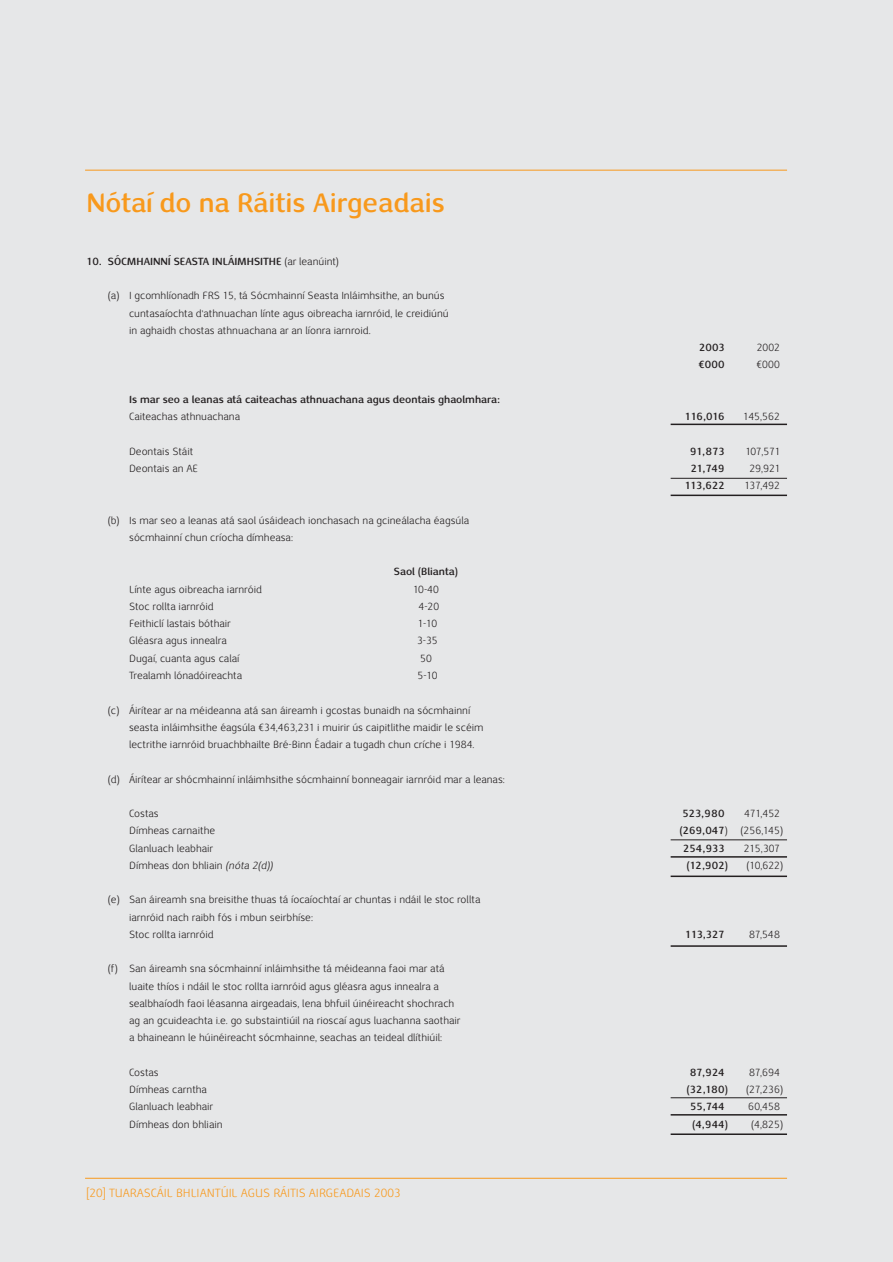
<style>
.page{position:relative;width:893px;height:1262px;background:#fff}
.page>*{position:absolute;margin:0;border:0;box-sizing:border-box;transform-origin:0 0}
.t1{font:700 27px "Nexus Sans";color:#f8991c}
.t2{font:12px "Nexus Sans";color:#f8991c}
.t3{font:10.5px/17.2px "Nexus Sans";color:#231f20}
.t4{font:700 10.5px "Nexus Sans";color:#231f20}
.s1{font-weight:400}
.s2{font-weight:700}
.s3{font-style:italic}
</style>
<div class="page">
<div style="left:0;top:0;width:892px;height:1261px;background:#e6e7e8"></div>
<hr style="left:85px;top:1177px;width:702px;height:1px;background:#f8991c">
<hr style="left:85px;top:170px;width:702px;height:1px;background:#f8991c">
<hr style="left:670px;top:494px;width:117px;height:2px;background:#231f20">
<hr style="left:670px;top:478px;width:117px;height:1px;background:#231f20">
<hr style="left:670px;top:856px;width:117px;height:1px;background:#231f20">
<hr style="left:670px;top:875px;width:117px;height:2px;background:#231f20">
<hr style="left:670px;top:945px;width:117px;height:1px;background:#231f20">
<hr style="left:670px;top:839px;width:117px;height:1px;background:#231f20">
<hr style="left:670px;top:1114px;width:117px;height:1px;background:#231f20">
<hr style="left:670px;top:1133px;width:117px;height:2px;background:#231f20">
<hr style="left:670px;top:1097px;width:117px;height:1px;background:#231f20">
<hr style="left:670px;top:423px;width:117px;height:2px;background:#231f20">
<h1 class="t1" style="left:87px;top:192px;width:360px">Nótaí do na Ráitis Airgeadais</h1>
<p class="t4" style="left:87px;top:257px;width:254px">10. SÓCMHAINNÍ SEASTA INLÁIMHSITHE <span class="s1">(ar leanúint)</span></p>
<p class="t3" style="left:129px;top:288px;width:321px;text-indent:-21px">(a) I gcomhlíonadh FRS 15, tá Sócmhainní Seasta Inláimhsithe, an bunús cuntasaíochta d'athnuachan línte agus oibreacha iarnróid, le creidiúnú in aghaidh chostas athnuachana ar an líonra iarnroid.</p>
<p class="t4" style="left:699px;top:343px;width:27px">2003</p>
<p class="t3" style="left:756px;top:340px;width:25px">2002</p>
<p class="t4" style="left:698px;top:361px;width:28px">€000</p>
<p class="t3" style="left:756px;top:357px;width:25px">€000</p>
<p class="t4" style="left:129px;top:395px;width:373px">Is mar seo a leanas atá caiteachas athnuachana agus deontais ghaolmhara:</p>
<p class="t3" style="left:129px;top:409px;width:112px">Caiteachas athnuachana</p>
<p class="t4" style="left:685px;top:412px;width:41px">116,016</p>
<p class="t3" style="left:743px;top:409px;width:38px">145,562</p>
<p class="t3" style="left:129px;top:443px;width:65px">Deontais Stáit</p>
<p class="t4" style="left:690px;top:447px;width:36px">91,873</p>
<p class="t3" style="left:745px;top:443px;width:36px">107,571</p>
<p class="t3" style="left:129px;top:461px;width:70px">Deontais an AE</p>
<p class="t4" style="left:690px;top:464px;width:35px">21,749</p>
<p class="t3" style="left:749px;top:461px;width:32px">29,921</p>
<p class="t4" style="left:684px;top:481px;width:41px">113,622</p>
<p class="t3" style="left:744px;top:478px;width:37px">137,492</p>
<p class="t3" style="left:129px;top:512px;width:341px;text-indent:-21px">(b) Is mar seo a leanas atá saol úsáideach ionchasach na gcineálacha éagsúla sócmhainní chun críocha dímheasa:</p>
<p class="t4" style="left:394px;top:568px;width:66px">Saol (Blianta)</p>
<p class="t3" style="left:129px;top:581px;width:134px">Línte agus oibreacha iarnróid</p>
<p class="t3" style="left:413px;top:581px;width:27px">10-40</p>
<p class="t3" style="left:129px;top:599px;width:86px">Stoc rollta iarnróid</p>
<p class="t3" style="left:418px;top:599px;width:22px">4-20</p>
<p class="t3" style="left:129px;top:616px;width:103px">Feithiclí lastais bóthair</p>
<p class="t3" style="left:418px;top:616px;width:21px">1-10</p>
<p class="t3" style="left:129px;top:633px;width:99px">Gléasra agus innealra</p>
<p class="t3" style="left:417px;top:633px;width:22px">3-35</p>
<p class="t3" style="left:129px;top:650px;width:112px">Dugaí, cuanta agus calaí</p>
<p class="t3" style="left:420px;top:650px;width:13px">50</p>
<p class="t3" style="left:129px;top:668px;width:114px">Trealamh lónadóireachta</p>
<p class="t3" style="left:417px;top:668px;width:22px">5-10</p>
<p class="t3" style="left:129px;top:702px;width:356px;text-indent:-21px">(c) Áirítear ar na méideanna atá san áireamh i gcostas bunaidh na sócmhainní seasta inláimhsithe éagsúla €34,463,231 i muirir ús caipitlithe maidir le scéim lectrithe iarnróid bruachbhailte Bré-Binn Éadair a tugadh chun críche i 1984.</p>
<p class="t3" style="left:108px;top:771px;width:398px">(d) Áirítear ar shócmhainní inláimhsithe sócmhainní bonneagair iarnróid mar a leanas:</p>
<p class="t3" style="left:129px;top:806px;width:31px">Costas</p>
<p class="t4" style="left:682px;top:809px;width:44px">523,980</p>
<p class="t3" style="left:744px;top:806px;width:37px">471,452</p>
<p class="t3" style="left:129px;top:823px;width:87px">Dímheas carnaithe</p>
<p class="t3" style="left:679px;top:823px;width:105px"><span class="s2">(269,047</span>) (256,145)</p>
<p class="t3" style="left:129px;top:840px;width:85px">Glanluach leabhair</p>
<p class="t4" style="left:683px;top:844px;width:43px">254,933</p>
<p class="t3" style="left:744px;top:840px;width:38px">215,307</p>
<p class="t3" style="left:129px;top:857px;width:145px">Dímheas don bhliain <span class="s3">(nóta 2(d))</span></p>
<p class="t4" style="left:686px;top:861px;width:43px">(12,902)</p>
<p class="t3" style="left:746px;top:857px;width:38px">(10,622)</p>
<p class="t3" style="left:129px;top:892px;width:353px;text-indent:-21px">(e) San áireamh sna breisithe thuas tá íocaíochtaí ar chuntas i ndáil le stoc rollta iarnróid nach raibh fós i mbun seirbhíse:<br>Stoc rollta iarnróid</p>
<p class="t4" style="left:685px;top:930px;width:41px">113,327</p>
<p class="t3" style="left:749px;top:926px;width:32px">87,548</p>
<p class="t3" style="left:129px;top:961px;width:333px;text-indent:-21px">(f) San áireamh sna sócmhainní inláimhsithe tá méideanna faoi mar atá luaite thíos i ndáil le stoc rollta iarnróid agus gléasra agus innealra a sealbhaíodh faoi léasanna airgeadais, lena bhfuil úinéireacht shochrach ag an gcuideachta i.e. go substaintiúil na rioscaí agus luachanna saothair a bhaineann le húinéireacht sócmhainne, seachas an teideal dlíthiúil:</p>
<p class="t3" style="left:129px;top:1064px;width:31px">Costas</p>
<p class="t4" style="left:689px;top:1068px;width:37px">87,924</p>
<p class="t3" style="left:749px;top:1064px;width:32px">87,694</p>
<p class="t3" style="left:129px;top:1082px;width:79px">Dímheas carntha</p>
<p class="t4" style="left:686px;top:1085px;width:43px">(32,180)</p>
<p class="t3" style="left:746px;top:1082px;width:38px">(27,236)</p>
<p class="t3" style="left:129px;top:1099px;width:85px">Glanluach leabhair</p>
<p class="t4" style="left:690px;top:1102px;width:36px">55,744</p>
<p class="t3" style="left:748px;top:1099px;width:33px">60,458</p>
<p class="t3" style="left:129px;top:1116px;width:95px">Dímheas don bhliain</p>
<p class="t4" style="left:692px;top:1120px;width:37px">(4,944)</p>
<p class="t3" style="left:751px;top:1116px;width:33px">(4,825)</p>
<p class="t2" style="left:87px;top:1187px;width:316px">[20] TUARASCÁIL BHLIANTÚIL AGUS RÁITIS AIRGEADAIS 2003</p>
</div>
